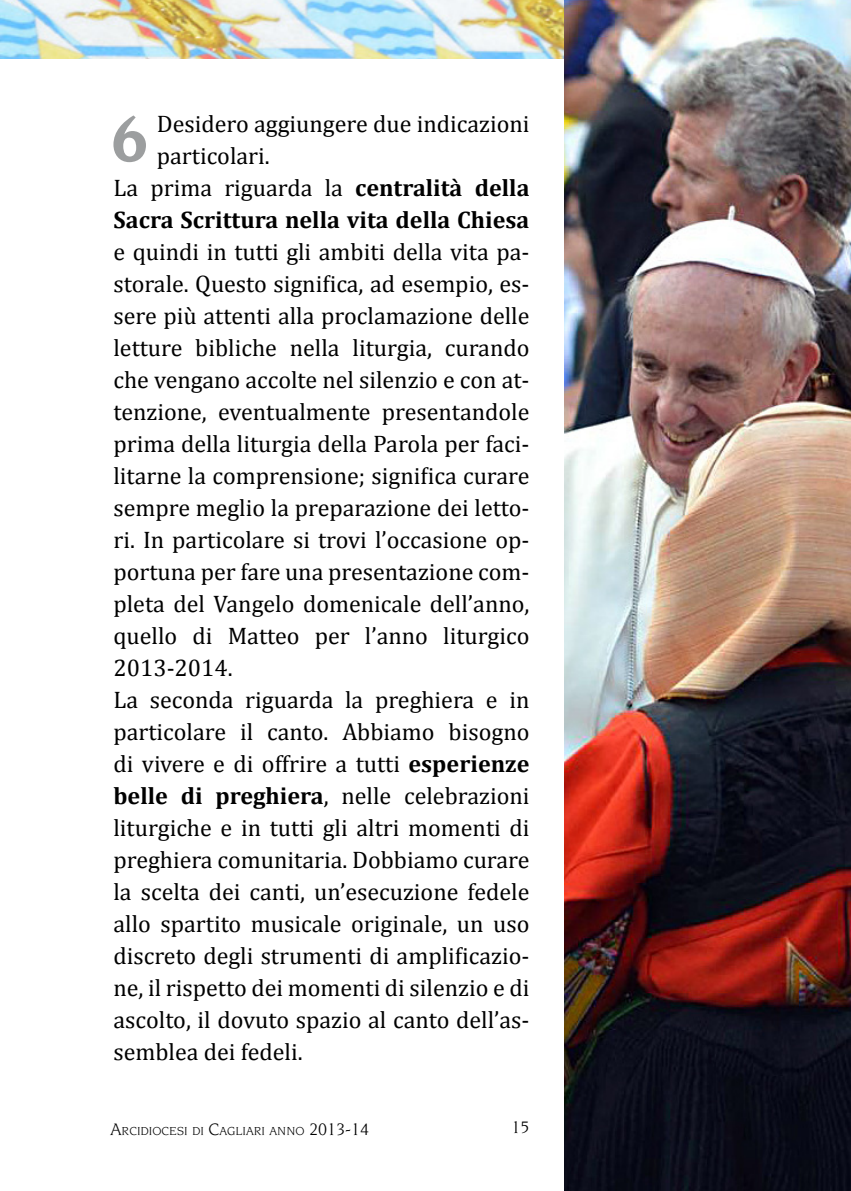
<style>
.page{position:relative;width:851px;height:1191px;background:#fff}
.page>*{position:absolute;margin:0;border:0;box-sizing:border-box;transform-origin:0 0}
.t1{font:700 68.8px "Novarese";color:#9c9e9f}
.t2{font:24px/32px "Cambria";color:#000}
.t3{font:700 24px "Cambria";color:#000}
.t4{font:18px "Novarese";color:#000}
.t5{font:12.6px "Novarese";color:#000}
.s1{font-weight:700}
.s2{font-size:18px}
</style>
<div class="page">
<img style="left:0;top:0;width:564px;height:58px">
<img style="left:564px;top:0;width:286px;height:1191px">
<p class="t2" style="left:157px;top:108px;width:374px">Desidero aggiungere due indicazioni</p>
<p class="t2" style="left:157px;top:140px;width:114px">particolari.</p>
<p class="t2" style="left:113px;top:172px;width:417px">La prima riguarda la <span class="s1">centralità della</span></p>
<p class="t3" style="left:113px;top:203px;width:417px">Sacra Scrittura nella vita della Chiesa</p>
<p class="t2" style="left:113px;top:236px;width:417px">e quindi in tutti gli ambiti della vita pa&shy;storale. Questo significa, ad esempio, es&shy;sere più attenti alla proclamazione delle letture bibliche nella liturgia, curando che vengano accolte nel silenzio e con at&shy;tenzione, eventualmente presentandole prima della liturgia della Parola per faci&shy;litarne la comprensione; significa curare sempre meglio la preparazione dei letto&shy;ri. In particolare si trovi l’occasione op&shy;portuna per fare una presentazione com&shy;pleta del Vangelo domenicale dell’anno, quello di Matteo per l’anno liturgico 2013-2014.<br>La seconda riguarda la preghiera e in particolare il canto. Abbiamo bisogno di vivere e di offrire a tutti <span class="s1">esperienze belle di preghiera</span>, nelle celebrazioni liturgiche e in tutti gli altri momenti di preghiera comunitaria. Dobbiamo curare la scelta dei canti, un’esecuzione fedele allo spartito musicale originale, un uso discreto degli strumenti di amplificazio&shy;ne, il rispetto dei momenti di silenzio e di ascolto, il dovuto spazio al canto dell’as&shy;semblea dei fedeli.</p>
<h1 class="t1" style="left:110px;top:99px;width:40px">6</h1>
<p class="t5" style="left:111px;top:1123px;width:260px"><span class="s2">A</span>RCIDIOCESI DI <span class="s2">C</span>AGLIARI ANNO <span class="s2">2013-14</span></p>
<p class="t4" style="left:511px;top:1117px;width:19px">15</p>
</div>
